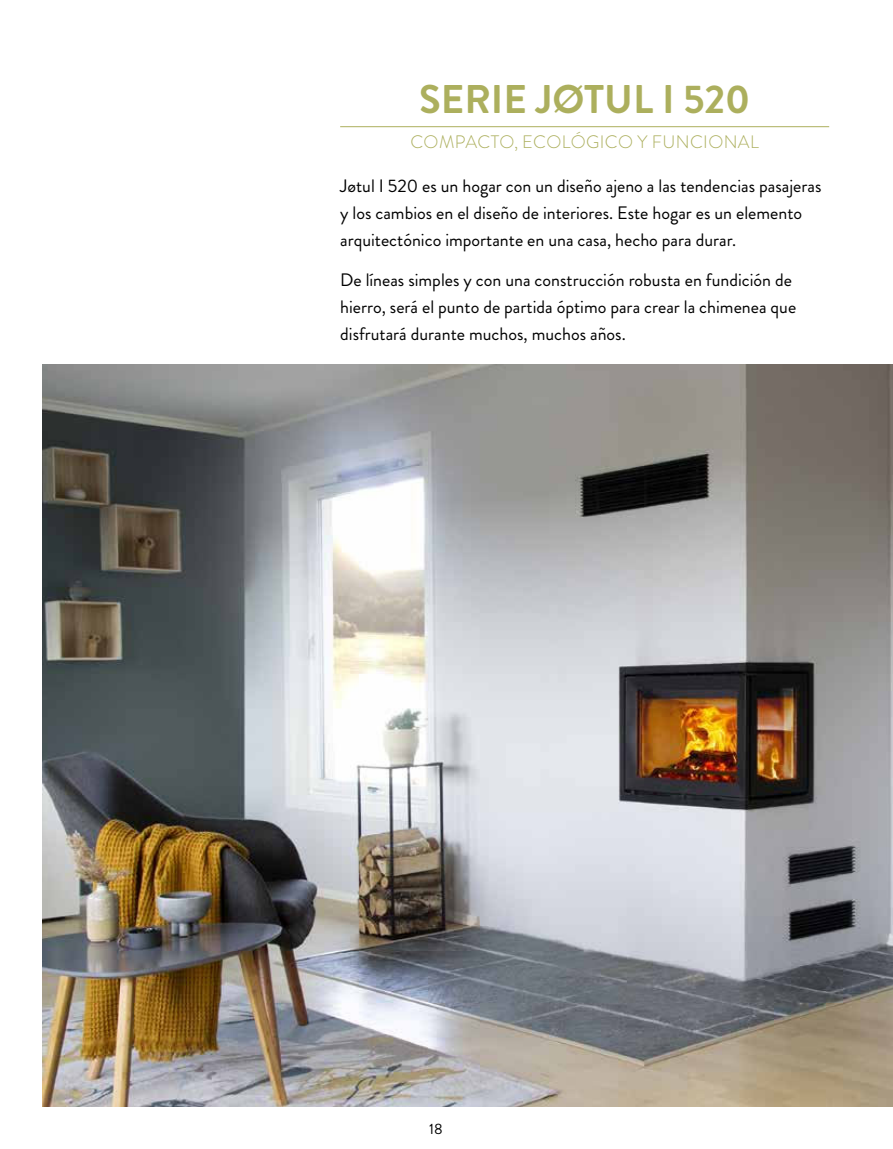
<style>
.page{position:relative;width:893px;height:1149px;background:#fff}
.page>*{position:absolute;margin:0;border:0;box-sizing:border-box;transform-origin:0 0}
.t1{font:700 40.05px "Brandon Grotesque";color:#acaf5d}
.t2{font:18px/27px "Brandon Grotesque";color:#000}
.t3{font:300 18px "Brandon Grotesque";letter-spacing:.02em;color:#acaf5d}
.t4{font:15px "Brandon Grotesque";color:#000}
</style>
<div class="page">
<img style="left:43px;top:364px;width:850px;height:742px">
<hr style="left:340px;top:126px;width:489px;height:1px;background:#acaf5d">
<h1 class="t1" style="left:419px;top:76px;width:333px">SERIE JØTUL I 520</h1>
<p class="t3" style="left:410px;top:131px;width:350px">COMPACTO, ECOLÓGICO Y FUNCIONAL</p>
<p class="t2" style="left:340px;top:173px;width:483px">Jøtul I 520 es un hogar con un diseño ajeno a las tendencias pasajeras y los cambios en el diseño de interiores. Este hogar es un elemento arquitectónico importante en una casa, hecho para durar.</p>
<p class="t2" style="left:340px;top:267px;width:458px">De líneas simples y con una construcción robusta en fundición de hierro, será el punto de partida óptimo para crear la chimenea que disfrutará durante muchos, muchos años.</p>
<p class="t4" style="left:429px;top:1119px;width:15px">18</p>
</div>
